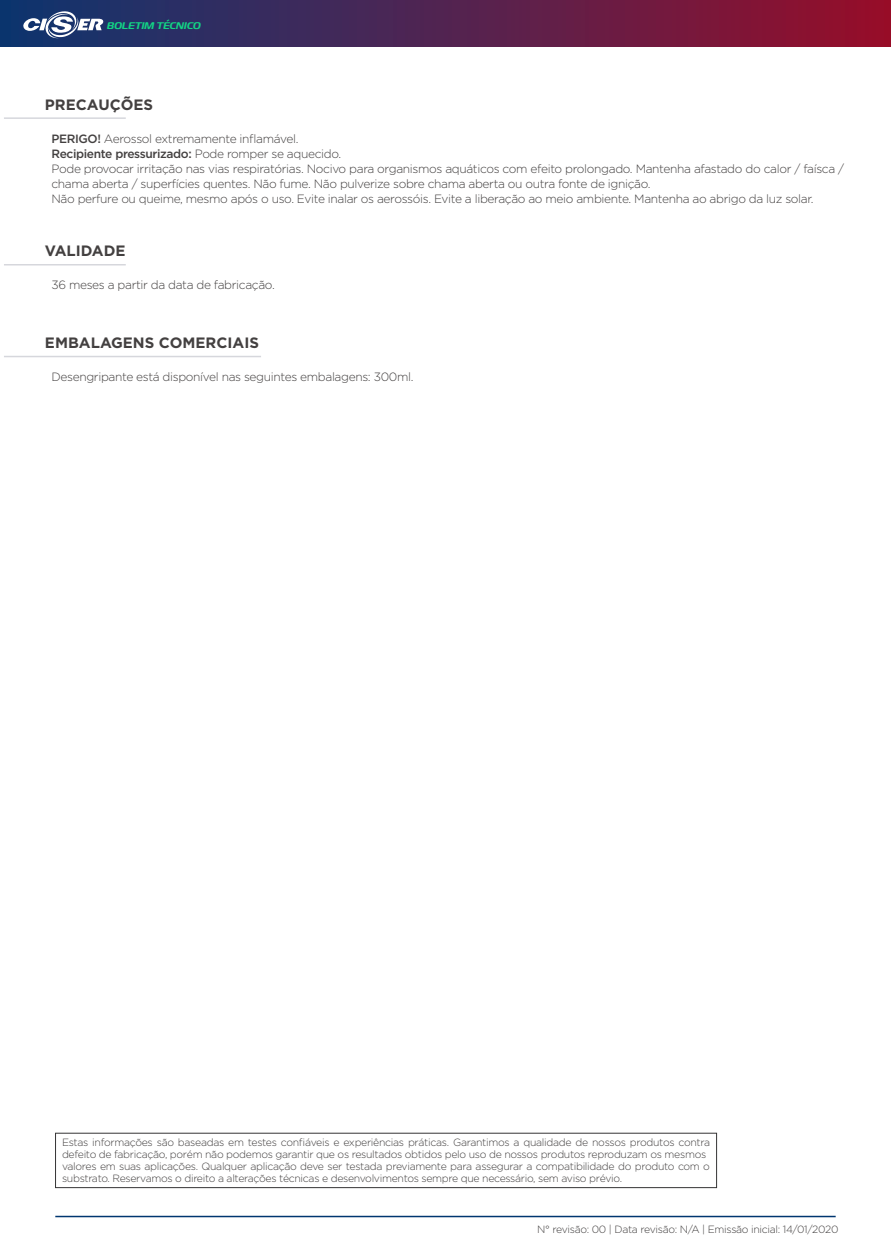
<style>
.page{position:relative;width:891px;height:1260px;background:#fff}
.page>*{position:absolute;margin:0;border:0;box-sizing:border-box;transform-origin:0 0}
.t1{font:700 15px "Gotham Pro";color:#434040}
.t2{font:300 12px/15px "Gotham Pro";letter-spacing:-.03em;color:#434040}
.t3{font:300 10.5px/12px "Gotham Pro";letter-spacing:-.03em;color:#434040}
.t4{font:italic 700 9.6px "Magistral W01";color:#13d384}
.s1{font-weight:500}
</style>
<div class="page">
<div style="left:0;top:0;width:891px;height:46px;background:linear-gradient(to right,#0e3772,#970f2b)"></div>
<svg style="left:23px;top:10px;width:81px;height:28px"></svg>
<hr style="left:55px;top:1216px;width:781px;height:1px;background:#003670">
<hr style="left:4px;top:264px;width:122px;height:2px;background:#d6d7dc">
<hr style="left:4px;top:356px;width:257px;height:1px;background:#d6d7dc">
<div style="left:55px;top:1133px;width:662px;height:55px;border:1px solid #353435"></div>
<hr style="left:4px;top:117px;width:122px;height:2px;background:#d6d7dc">
<p class="t4" style="left:107px;top:19px;width:95px">BOLETIM TÉCNICO</p>
<p class="t1" style="left:45px;top:96px;width:110px">PRECAUÇÕES</p>
<p class="t2" style="left:51px;top:131px;width:794px"><span class="s1">PERIGO!</span> Aerossol extremamente inflamável.<br><span class="s1">Recipiente pressurizado:</span> Pode romper se aquecido.<br>Pode provocar irritação nas vias respiratórias. Nocivo para organismos aquáticos com efeito prolongado. Mantenha afastado do calor / faísca / chama aberta / superfícies quentes. Não fume. Não pulverize sobre chama aberta ou outra fonte de ignição.<br>Não perfure ou queime, mesmo após o uso. Evite inalar os aerossóis. Evite a liberação ao meio ambiente. Mantenha ao abrigo da luz solar.</p>
<p class="t1" style="left:45px;top:242px;width:82px">VALIDADE</p>
<p class="t2" style="left:51px;top:278px;width:225px">36 meses a partir da data de fabricação.</p>
<p class="t1" style="left:45px;top:334px;width:216px">EMBALAGENS COMERCIAIS</p>
<p class="t2" style="left:51px;top:369px;width:363px">Desengripante está disponível nas seguintes embalagens: 300ml.</p>
<p class="t3" style="left:62px;top:1137px;width:650px">Estas informações são baseadas em testes confiáveis e experiências práticas. Garantimos a qualidade de nossos produtos contra defeito de fabricação, porém não podemos garantir que os resultados obtidos pelo uso de nossos produtos reproduzam os mesmos valores em suas aplicações. Qualquer aplicação deve ser testada previamente para assegurar a compatibilidade do produto com o substrato. Reservamos o direito a alterações técnicas e desenvolvimentos sempre que necessário, sem aviso prévio.</p>
<p class="t3" style="left:537px;top:1223px;width:303px">N° revisão: 00 | Data revisão: N/A | Emissão inicial: 14/01/2020</p>
</div>
